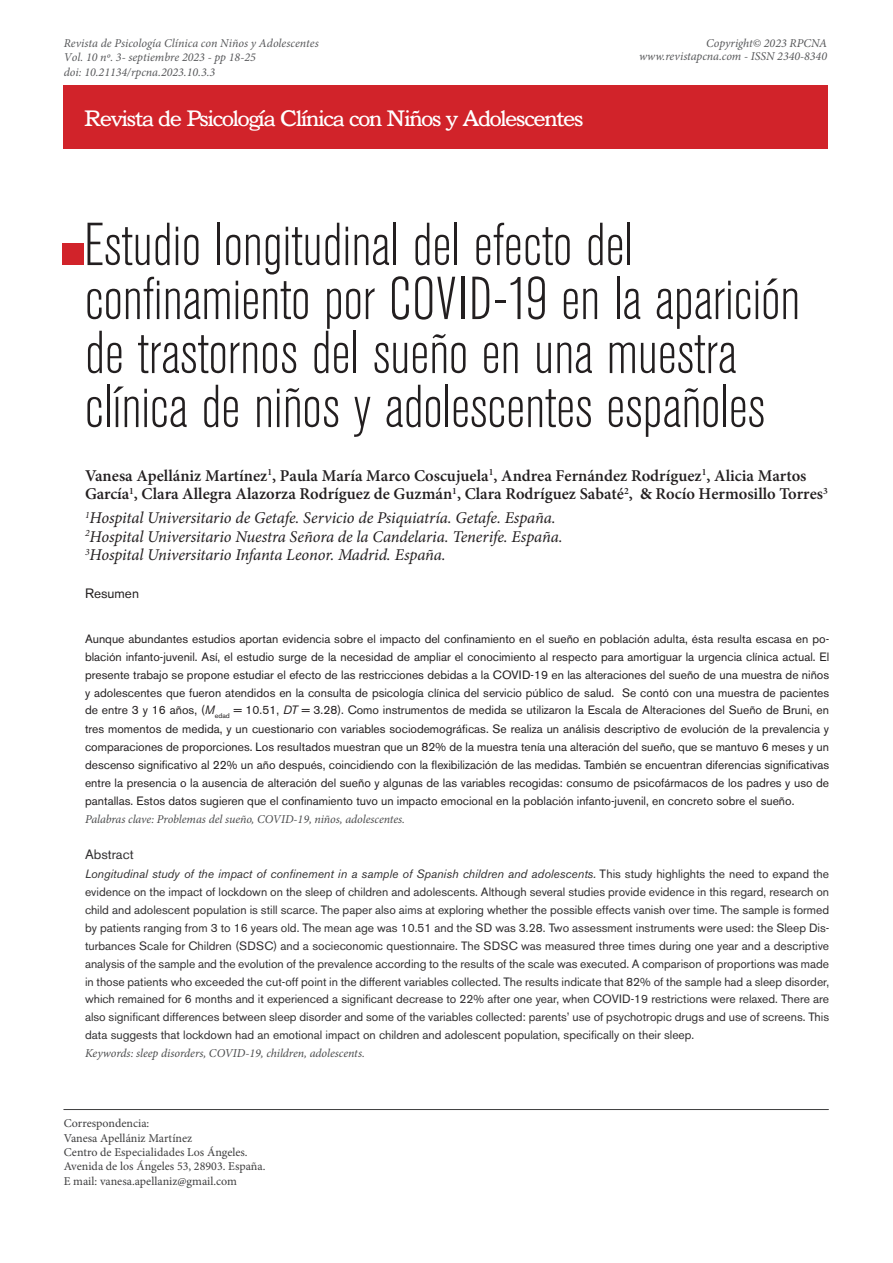
<style>
.page{position:relative;width:893px;height:1263px;background:#fff}
.page>*{position:absolute;margin:0;border:0;box-sizing:border-box;transform-origin:0 0}
.Keywords{font:300 condensed 60px/54px "Akzidenz Grotesk BE";color:#231f20}
.t1{font:24px "Bookman BT";letter-spacing:-.05em;color:#fff}
.Keywords-2{font:italic 16.5px/18.5px "Minion Pro";letter-spacing:-.01em;color:#231f20}
.Keywords-3{font:600 16.5px/18.5px "Minion Pro";color:#231f20}
.Keywords-4{font:13.5px "Akzidenz Grotesk BE";color:#312f30}
.Keywords-5{font:13.5px "Akzidenz Grotesk BE";color:#231f20}
.Keywords-6{font:12px/18px "Akzidenz Grotesk BE";color:#231f20;text-align:justify}
.Keywords-7{font:12px/18px "Akzidenz Grotesk BE";color:#312f30}
.Cabecera_1º_pag__Rev{font:italic 12px/14.2px "Minion Pro";color:#57585a;text-align:right}
.Correspondencia_Auto{font:12px "Minion Pro";color:#3e3e3f}
.s1{font-weight:700}
.s2{font-style:italic}
.s3{font-family:"Minion Pro";font-style:italic;color:#4b4c4d}
</style>
<div class="page">
<div style="left:64px;top:85px;width:764px;height:64px;background:#d1232a"></div>
<hr style="left:64px;top:1109px;width:764px;height:1px;background:#3e3e3f">
<div style="left:63px;top:243px;width:21px;height:22px;background:#d1232a"></div>
<p class="Cabecera_1º_pag__Rev" style="left:64px;top:36px;width:256px;text-align:left">Revista de Psicología Clínica con Niños y Adolescentes<br>Vol. 10 nº. 3- septiembre 2023 - pp 18-25<br>doi: 10.21134/rpcna.2023.10.3.3</p>
<h2 class="t1" style="left:84px;top:104px;width:501px">Revista de Psicología Clínica con Niños y Adolescentes</h2>
<p class="Cabecera_1º_pag__Rev" style="left:639px;top:36px;width:190px;line-height:13.5px">Copyright© 2023 RPCNA www.revistapcna.com - ISSN 2340-8340</p>
<p class="Keywords" style="left:84px;top:219px;width:718px">Estudio longitudinal del efecto del confinamiento por COVID-19 en la aparición de trastornos del sueño en una muestra clínica de niños y adolescentes españoles</p>
<p class="Keywords-3" style="left:85px;top:466px;width:744px">Vanesa Apellániz Martínez<sup>1</sup>, Paula María Marco Coscujuela<sup>1</sup>, Andrea Fernández Rodríguez<sup>1</sup>, Alicia Martos<br>García<sup>1</sup>, Clara Allegra Alazorza Rodríguez de Guzmán<sup>1</sup>, Clara Rodríguez Sabaté<sup>2</sup>, <span class="s1">&amp;</span> Rocío Hermosillo Torres<sup>3</sup></p>
<p class="Keywords-2" style="left:85px;top:509px;width:479px"><sup>1</sup>Hospital Universitario de Getafe. Servicio de Psiquiatría. Getafe. España.<br><sup>2</sup>Hospital Universitario Nuestra Señora de la Candelaria. Tenerife. España.<br><sup>3</sup>Hospital Universitario Infanta Leonor. Madrid. España.</p>
<p class="Keywords-5" style="left:85px;top:585px;width:56px">Resumen</p>
<p class="Keywords-6" style="left:85px;top:630px;width:746px">Aunque abundantes estudios aportan evidencia sobre el impacto del confinamiento en el sueño en población adulta, ésta resulta escasa en po&shy;blación infanto-juvenil. Así, el estudio surge de la necesidad de ampliar el conocimiento al respecto para amortiguar la urgencia clínica actual. El presente trabajo se propone estudiar el efecto de las restricciones debidas a la COVID-19 en las alteraciones del sueño de una muestra de niños y adolescentes que fueron atendidos en la consulta de psicología clínica del servicio público de salud. Se contó con una muestra de pacientes de entre 3 y 16 años, (<span class="s2">M</span><sub>edad</sub> = 10.51, <span class="s2">DT</span> = 3.28). Como instrumentos de medida se utilizaron la Escala de Alteraciones del Sueño de Bruni, en</p>
<p class="Keywords-6" style="left:85px;top:720px;width:746px;text-align:left">tres momentos de medida, y un cuestionario con variables sociodemográficas. Se realiza un análisis descriptivo de evolución de la prevalencia y comparaciones de proporciones. Los resultados muestran que un 82% de la muestra tenía una alteración del sueño, que se mantuvo 6 meses y un descenso significativo al 22% un año después, coincidiendo con la flexibilización de las medidas. También se encuentran diferencias significativas entre la presencia o la ausencia de alteración del sueño y algunas de las variables recogidas: consumo de psicofármacos de los padres y uso de pantallas. Estos datos sugieren que el confinamiento tuvo un impacto emocional en la población infanto-juvenil, en concreto sobre el sueño.<br><span class="s3">Palabras clave: Problemas del sueño, COVID-19, niños, adolescentes.</span></p>
<p class="Keywords-4" style="left:85px;top:846px;width:50px">Abstract</p>
<p class="Keywords-7" style="left:85px;top:865px;width:746px"><span class="s2">Longitudinal study of the impact of confinement in a sample of Spanish children and adolescents.</span> This study highlights the need to expand the evidence on the impact of lockdown on the sleep of children and adolescents. Although several studies provide evidence in this regard, research on child and adolescent population is still scarce. The paper also aims at exploring whether the possible effects vanish over time. The sample is formed by patients ranging from 3 to 16 years old. The mean age was 10.51 and the SD was 3.28. Two assessment instruments were used: the Sleep Dis&shy;turbances Scale for Children (SDSC) and a socieconomic questionnaire. The SDSC was measured three times during one year and a descriptive analysis of the sample and the evolution of the prevalence according to the results of the scale was executed. A comparison of proportions was made in those patients who exceeded the cut-off point in the different variables collected. The results indicate that 82% of the sample had a sleep disorder, which remained for 6 months and it experienced a significant decrease to 22% after one year, when COVID-19 restrictions were relaxed. There are also significant differences between sleep disorder and some of the variables collected: parents’ use of psychotropic drugs and use of screens. This data suggests that lockdown had an emotional impact on children and adolescent population, specifically on their sleep.<br><span class="s3">Keywords: sleep disorders, COVID-19, children, adolescents.</span></p>
<p class="Correspondencia_Auto" style="left:64px;top:1115px;width:87px">Correspondencia:</p>
<p class="Correspondencia_Auto" style="left:64px;top:1130px;width:130px">Vanesa Apellániz Martínez</p>
<p class="Correspondencia_Auto" style="left:64px;top:1144px;width:185px">Centro de Especialidades Los Ángeles.</p>
<p class="Correspondencia_Auto" style="left:64px;top:1158px;width:203px">Avenida de los Ángeles 53, 28903. España.</p>
<p class="Correspondencia_Auto" style="left:64px;top:1173px;width:175px">E mail: vanesa.apellaniz@gmail.com</p>
</div>
